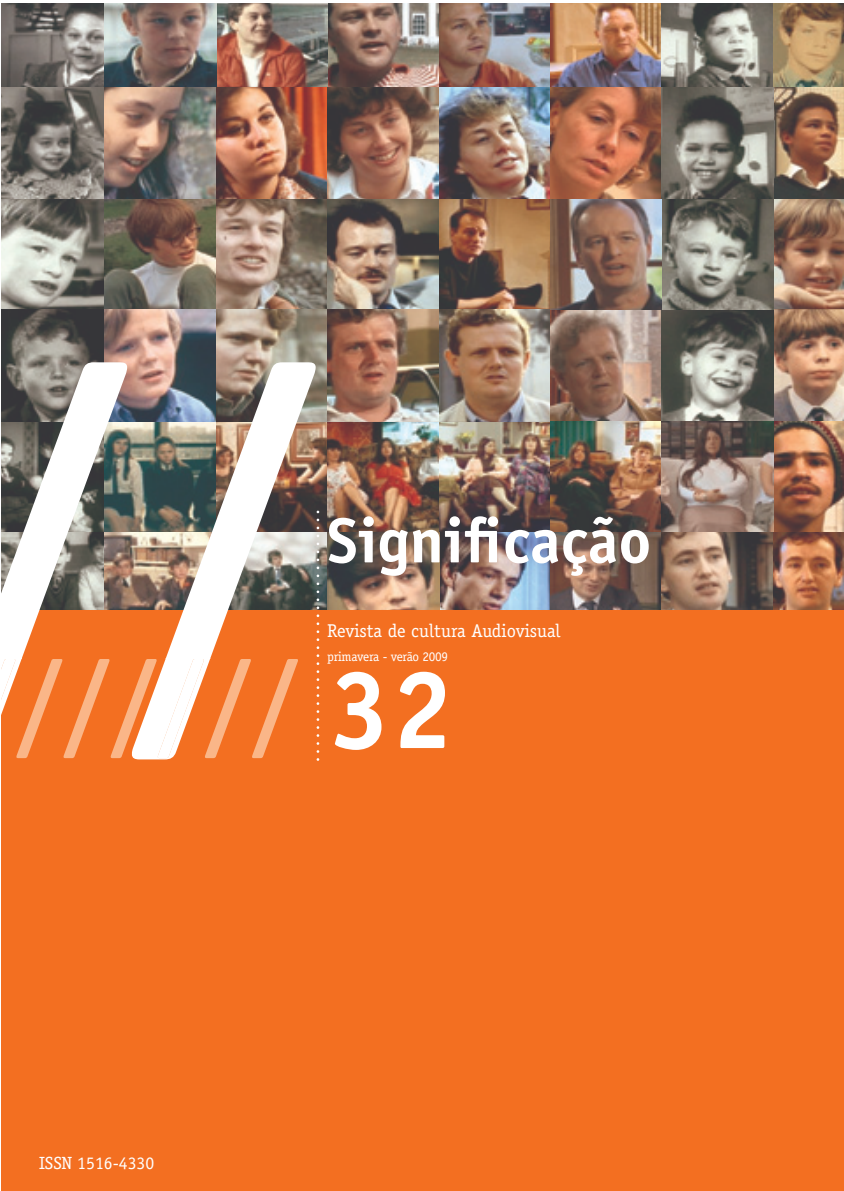
<style>
.page{position:relative;width:844px;height:1191px;background:#fff}
.page>*{position:absolute;margin:0;border:0;box-sizing:border-box;transform-origin:0 0}
.t1{font:700 111.3px "Officina Sans Std";color:#fff}
.t2{font:700 63.7px "Officina Sans Std";color:#fff}
.t3{font:18.55px "Officina Serif Std";color:#fff}
.t4{font:17.68px "Officina Serif Std";color:#fff}
.t5{font:13.3px "Officina Serif Std";letter-spacing:-.02em;color:#fff}
</style>
<div class="page">
<img style="left:1px;top:4px;width:104px;height:194px">
<img style="left:1px;top:198px;width:772px;height:223px">
<img style="left:315px;top:421px;width:346px;height:111px">
<img style="left:105px;top:4px;width:738px;height:83px">
<img style="left:773px;top:87px;width:70px;height:524px">
<img style="left:661px;top:421px;width:112px;height:111px">
<img style="left:105px;top:87px;width:668px;height:111px">
<img style="left:439px;top:532px;width:111px;height:79px">
<img style="left:550px;top:532px;width:111px;height:79px">
<img style="left:661px;top:532px;width:112px;height:79px">
<img style="left:315px;top:532px;width:12px;height:79px">
<img style="left:327px;top:532px;width:112px;height:79px">
<div style="left:1px;top:611px;width:842px;height:580px;background:#f36f21"></div>
<svg style="left:316px;top:510px;width:3px;height:251px"></svg>
<img style="left:1px;top:363px;width:314px;height:396px">
<p class="t4" style="left:39px;top:1152px;width:116px">ISSN 1516-4330</p>
<p class="t2" style="left:327px;top:501px;width:326px">Significação</p>
<p class="t3" style="left:327px;top:619px;width:235px">Revista de cultura Audiovisual</p>
<p class="t5" style="left:327px;top:649px;width:122px">primavera - verão 2009</p>
<p class="t1" style="left:329px;top:640px;width:125px">32</p>
</div>
